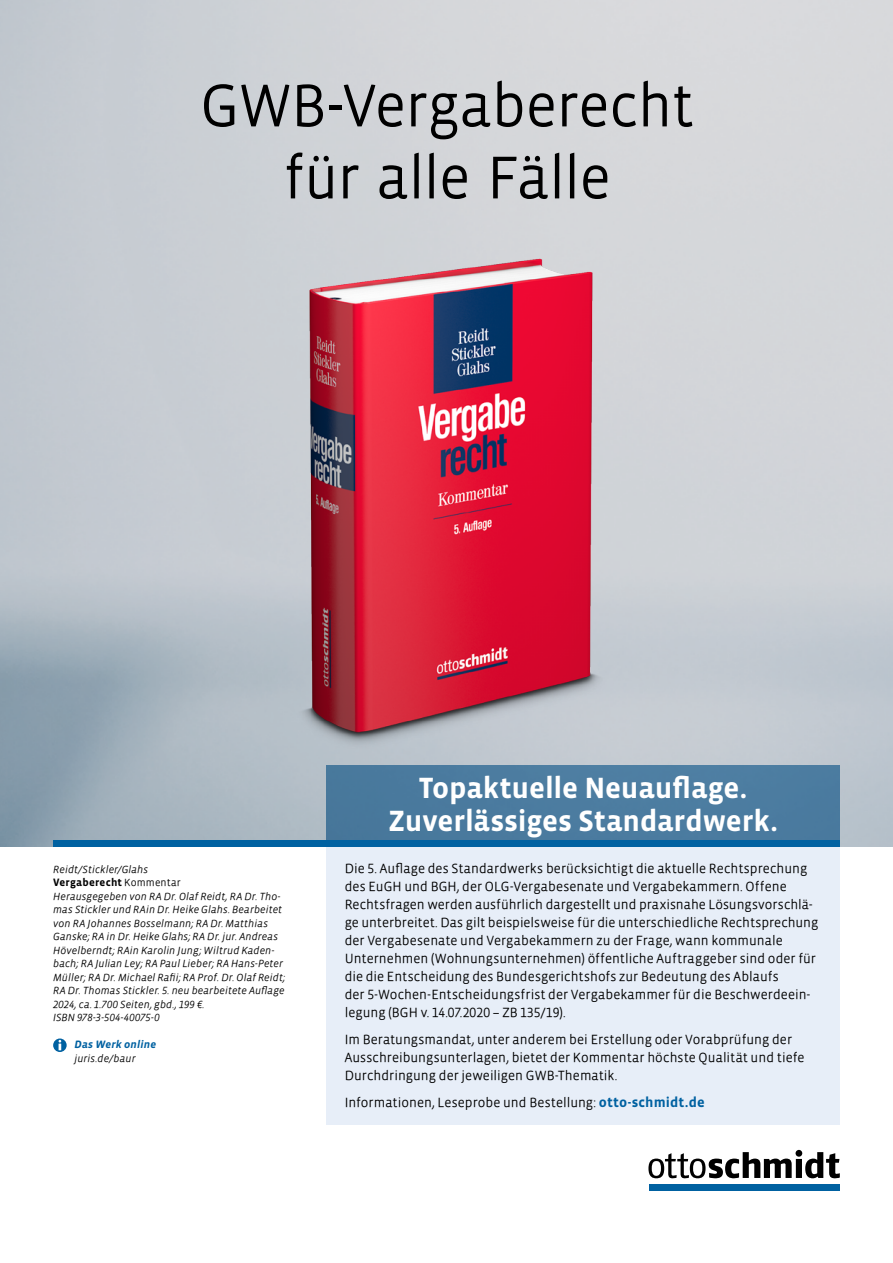
<style>
.page{position:relative;width:893px;height:1263px;background:#fff}
.page>*{position:absolute;margin:0;border:0;box-sizing:border-box;transform-origin:0 0}
.t1{font:300 60px/72px "Vista Sans OT";letter-spacing:-.01em;color:#000;text-align:center}
.t2{font:700 30px/33px "Vista Sans OT";letter-spacing:-.005em;color:#fff;text-align:center}
.t3{font:300 13.5px/18px "Vista Sans OT";letter-spacing:.005em;color:#000}
.t4{font:700 10.95px "Vista Sans OT";letter-spacing:.02em;color:#000}
.t5{font:italic 700 10.95px "Vista Sans OTCE";letter-spacing:.01em;color:#0061a1}
.t6{font:italic 300 10.5px/13.5px "Vista Sans OT";letter-spacing:.015em;color:#000}
.s1{font-weight:300;font-size:10.5px}
.s2{font-weight:700;font-size:14.25px;color:#0061a1}
</style>
<div class="page">
<img style="left:0;top:0;width:893px;height:846px">
<svg style="left:53px;top:1038px;width:14px;height:14px"></svg>
<svg style="left:648px;top:1150px;width:192px;height:28px"></svg>
<div style="left:649px;top:1184px;width:191px;height:7px;background:#0061a1"></div>
<div style="left:327px;top:846px;width:513px;height:279px;background:#e7eef8"></div>
<img style="left:262px;top:232px;width:380px;height:535px">
<div style="left:327px;top:765px;width:513px;height:75px;background:#4b7ba0"></div>
<div style="left:53px;top:840px;width:787px;height:6px;background:#0061a1"></div>
<p class="t1" style="left:200px;top:71px;width:494px">GWB-Vergaberecht für alle Fälle</p>
<p class="t6" style="left:53px;top:863px;width:97px">Reidt/Stickler/Glahs</p>
<p class="t4" style="left:53px;top:877px;width:129px">Vergaberecht <span class="s1">Kommentar</span></p>
<p class="t6" style="left:53px;top:890px;width:234px">Herausgegeben von RA Dr. Olaf Reidt, RA Dr. Tho&shy;mas Stickler und RAin Dr. Heike Glahs. Bearbeitet von RA Johannes Bosselmann; RA Dr. Matthias Ganske; RA in Dr. Heike Glahs; RA Dr. jur. Andreas Hövelberndt; RAin Karolin Jung; Wiltrud Kaden&shy;bach; RA Julian Ley; RA Paul Lieber; RA Hans-Peter Müller; RA Dr. Michael Rafii; RA Prof. Dr. Olaf Reidt; RA Dr. Thomas Stickler. 5. neu bearbeitete Auflage 2024, ca. 1.700 Seiten, gbd., 199 €.<br>ISBN 978-3-504-40075-0</p>
<p class="t5" style="left:74px;top:1039px;width:83px">Das Werk online</p>
<p class="t6" style="left:74px;top:1052px;width:63px">juris.de/baur</p>
<p class="t2" style="left:388px;top:772px;width:391px">Topaktuelle Neuauflage.<br>Zuverlässiges Standardwerk.</p>
<p class="t3" style="left:345px;top:860px;width:475px">Die 5. Auflage des Standardwerks berücksichtigt die aktuelle Rechtsprechung des EuGH und BGH, der OLG-Vergabesenate und Vergabekammern. Offene Rechtsfragen werden ausführlich dargestellt und praxisnahe Lösungsvorschlä&shy;ge unterbreitet. Das gilt beispielsweise für die unterschiedliche Rechtsprechung der Vergabesenate und Vergabekammern zu der Frage, wann kommunale Unternehmen (Wohnungsunternehmen) öffentliche Auftraggeber sind oder für die die Entscheidung des Bundesgerichtshofs zur Bedeutung des Ablaufs<br>der 5-Wochen-Entscheidungsfrist der Vergabekammer für die Beschwerdeein&shy;legung (BGH v. 14.07.2020 – ZB 135/19).</p>
<p class="t3" style="left:345px;top:1031px;width:461px">Im Beratungsmandat, unter anderem bei Erstellung oder Vorabprüfung der<br>Ausschreibungsunterlagen, bietet der Kommentar höchste Qualität und tiefe<br>Durchdringung der jeweiligen GWB-Thematik.</p>
<p class="t3" style="left:345px;top:1094px;width:361px">Informationen, Leseprobe und Bestellung: <span class="s2">otto-schmidt.de</span></p>
</div>
